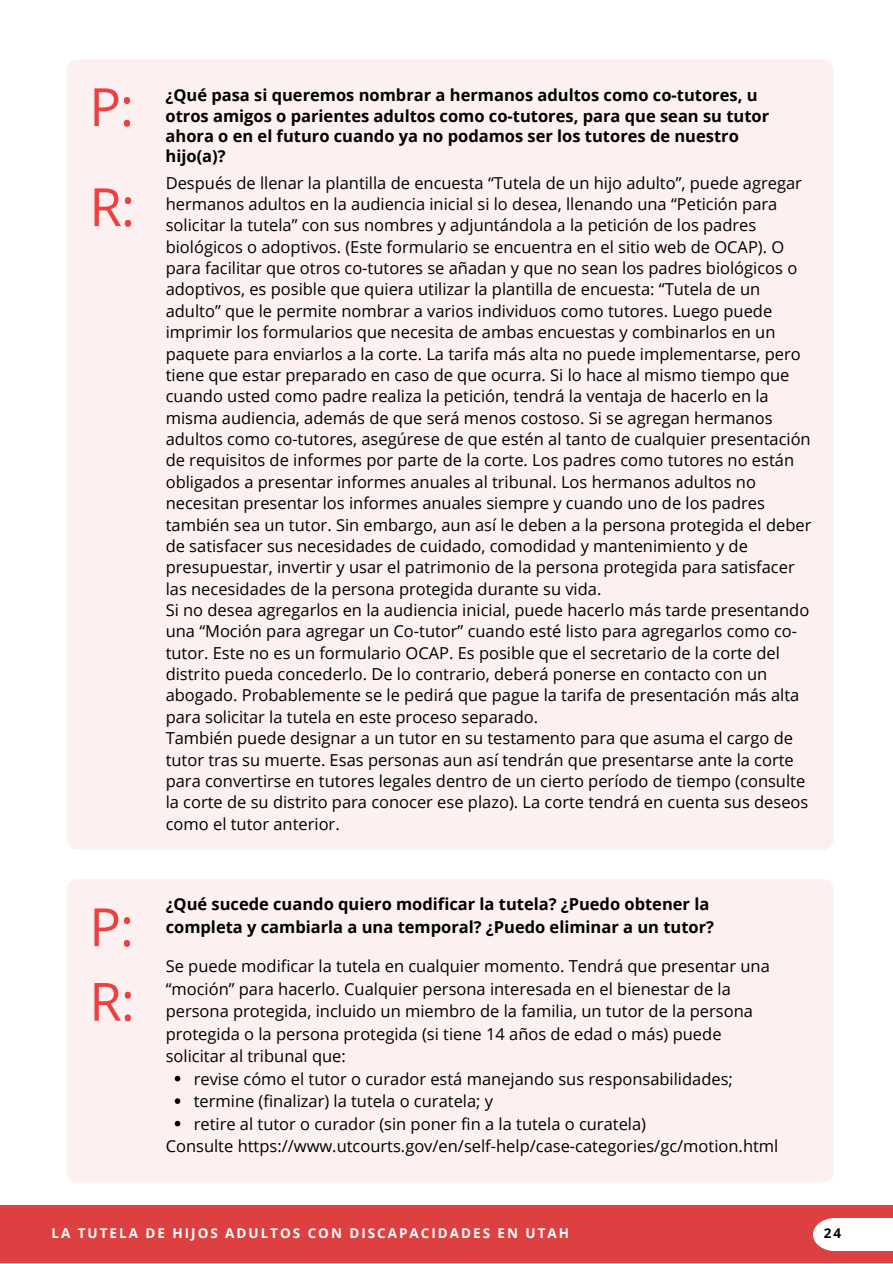
<style>
.page{position:relative;width:893px;height:1264px;background:#fff}
.page>*{position:absolute;margin:0;border:0;box-sizing:border-box;transform-origin:0 0}
.t1{font:52.8px "Open Sans";color:#ee4042}
.t2{font:16.5px/21.3px "Open Sans";color:#000}
.t3{font:700 16.5px/20.2px "Open Sans";color:#000}
.t4{font:700 13.5px "Open Sans";letter-spacing:.145em;color:#fff}
.t5{font:700 13.5px "Open Sans";color:#000}
</style>
<div class="page">
<div style="left:0;top:1205px;width:892px;height:57px;background:#dd4040"></div>
<div style="left:813px;top:1218px;width:79px;height:32px;background:#fff"></div>
<div style="left:67px;top:59px;width:766px;height:790px;background:#fcf0f0;border-radius:11px"></div>
<div style="left:67px;top:878px;width:766px;height:304px;background:#fcf0f0;border-radius:11px"></div>
<svg style="left:175px;top:1075px;width:5px;height:6px"></svg>
<svg style="left:175px;top:1098px;width:5px;height:5px"></svg>
<svg style="left:175px;top:1120px;width:5px;height:6px"></svg>
<h1 class="t1" style="left:89px;top:70px;width:46px">P:</h1>
<h1 class="t1" style="left:89px;top:170px;width:47px">R:</h1>
<p class="t3" style="left:165px;top:85px;width:605px">¿Qué pasa si queremos nombrar a hermanos adultos como co-tutores, u otros amigos o parientes adultos como co-tutores, para que sean su tutor ahora o en el futuro cuando ya no podamos ser los tutores de nuestro hijo(a)?</p>
<p class="t2" style="left:166px;top:171px;width:647px">Después de llenar la plantilla de encuesta “Tutela de un hijo adulto”, puede agregar hermanos adultos en la audiencia inicial si lo desea, llenando una “Petición para solicitar la tutela” con sus nombres y adjuntándola a la petición de los padres biológicos o adoptivos. (Este formulario se encuentra en el sitio web de OCAP). O para facilitar que otros co-tutores se añadan y que no sean los padres biológicos o adoptivos, es posible que quiera utilizar la plantilla de encuesta: “Tutela de un adulto” que le permite nombrar a varios individuos como tutores. Luego puede imprimir los formularios que necesita de ambas encuestas y combinarlos en un paquete para enviarlos a la corte. La tarifa más alta no puede implementarse, pero tiene que estar preparado en caso de que ocurra. Si lo hace al mismo tiempo que cuando usted como padre realiza la petición, tendrá la ventaja de hacerlo en la misma audiencia, además de que será menos costoso. Si se agregan hermanos adultos como co-tutores, asegúrese de que estén al tanto de cualquier presentación de requisitos de informes por parte de la corte. Los padres como tutores no están obligados a presentar informes anuales al tribunal. Los hermanos adultos no necesitan presentar los informes anuales siempre y cuando uno de los padres también sea un tutor. Sin embargo, aun así le deben a la persona protegida el deber de satisfacer sus necesidades de cuidado, comodidad y mantenimiento y de presupuestar, invertir y usar el patrimonio de la persona protegida para satisfacer las necesidades de la persona protegida durante su vida.<br>Si no desea agregarlos en la audiencia inicial, puede hacerlo más tarde presentando una “Moción para agregar un Co-tutor” cuando esté listo para agregarlos como co&shy;tutor. Este no es un formulario OCAP. Es posible que el secretario de la corte del distrito pueda concederlo. De lo contrario, deberá ponerse en contacto con un abogado. Probablemente se le pedirá que pague la tarifa de presentación más alta para solicitar la tutela en este proceso separado.<br>También puede designar a un tutor en su testamento para que asuma el cargo de tutor tras su muerte. Esas personas aun así tendrán que presentarse ante la corte para convertirse en tutores legales dentro de un cierto período de tiempo (consulte la corte de su distrito para conocer ese plazo). La corte tendrá en cuenta sus deseos como el tutor anterior.</p>
<h1 class="t1" style="left:89px;top:889px;width:46px">P:</h1>
<p class="t3" style="left:166px;top:892px;width:550px;line-height:22.5px">¿Qué sucede cuando quiero modificar la tutela? ¿Puedo obtener la completa y cambiarla a una temporal? ¿Puedo eliminar a un tutor?</p>
<h1 class="t1" style="left:89px;top:964px;width:47px">R:</h1>
<p class="t2" style="left:166px;top:954px;width:605px;line-height:22.5px">Se puede modificar la tutela en cualquier momento. Tendrá que presentar una “moción” para hacerlo. Cualquier persona interesada en el bienestar de la persona protegida, incluido un miembro de la familia, un tutor de la persona protegida o la persona protegida (si tiene 14 años de edad o más) puede solicitar al tribunal que:</p>
<p class="t2" style="left:194px;top:1067px;width:540px;line-height:22.5px">revise cómo el tutor o curador está manejando sus responsabilidades; termine (finalizar) la tutela o curatela; y<br>retire al tutor o curador (sin poner fin a la tutela o curatela)</p>
<p class="t2" style="left:166px;top:1135px;width:614px">Consulte https://www.utcourts.gov/en/self-help/case-categories/gc/motion.html</p>
<p class="t4" style="left:51px;top:1223px;width:519px">LA TUTELA DE HIJOS ADULTOS CON DISCAPACIDADES EN UTAH</p>
<p class="t5" style="left:823px;top:1223px;width:19px">24</p>
</div>
